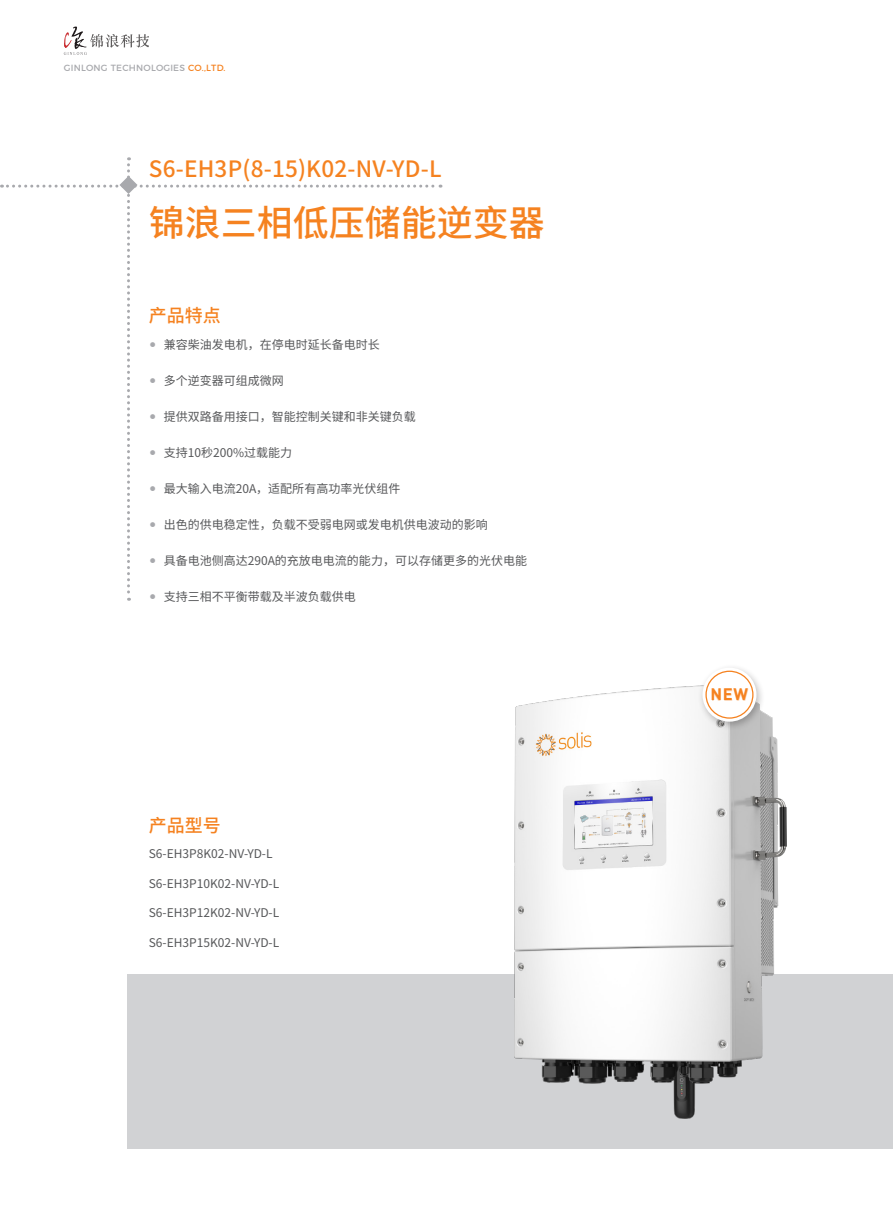
<style>
.page{position:relative;width:893px;height:1212px;background:#fff}
.page>*{position:absolute;margin:0;border:0;box-sizing:border-box;transform-origin:0 0}
.t1{font:500 36px "Source Han Sans SC";color:#f58220}
.t2{font:500 22.5px "Source Han Sans SC";letter-spacing:.01em;color:#f58220}
.t3{font:500 18px "Source Han Sans SC";color:#f58220}
.t4{font:700 16.5px "DIN Pro";color:#f58220}
.t5{font:12px "Source Han Sans SC";color:#57585a}
.t6{font:9px "Montserrat";letter-spacing:.025em;color:#a8a9ad}
.s1{color:#f58220}
.s2{color:#a8a9ad}
</style>
<div class="page">
<div style="left:128px;top:974px;width:765px;height:174px;background:#d1d2d4"></div>
<svg style="left:64px;top:27px;width:85px;height:28px"></svg>
<img style="left:514px;top:685px;width:273px;height:433px">
<div style="left:697px;top:663px;width:68px;height:67px;background:#231f20;opacity:.3"></div>
<svg style="left:702px;top:668px;width:54px;height:54px"></svg>
<div style="left:706px;top:671px;width:47px;height:47px;background:#fff;border-radius:50%"></div>
<div style="left:705px;top:671px;width:48px;height:48px;border:1px solid #f58220;border-radius:50%"></div>
<svg style="left:1px;top:157px;width:440px;height:444px"></svg>
<p class="t6" style="left:64px;top:61px;width:163px">GINLONG TECHNOLOGIES <span class="s1">CO.,LTD.</span></p>
<h2 class="t2" style="left:149px;top:156px;width:294px">S6-EH3P(8-15)K02-NV-YD-L</h2>
<h1 class="t1" style="left:149px;top:202px;width:397px">锦浪三相低压储能逆变器</h1>
<h3 class="t3" style="left:149px;top:305px;width:73px">产品特点</h3>
<p class="t5" style="left:149px;top:337px;width:232px"><span class="s2">•</span> 兼容柴油发电机，在停电时延长备电时长</p>
<p class="t5" style="left:149px;top:373px;width:136px"><span class="s2">•</span> 多个逆变器可组成微网</p>
<p class="t5" style="left:149px;top:409px;width:268px"><span class="s2">•</span> 提供双路备用接口，智能控制关键和非关键负载</p>
<p class="t5" style="left:149px;top:445px;width:145px"><span class="s2">•</span> 支持10秒200%过载能力</p>
<p class="t5" style="left:149px;top:481px;width:253px"><span class="s2">•</span> 最大输入电流20A，适配所有高功率光伏组件</p>
<p class="t5" style="left:149px;top:517px;width:340px"><span class="s2">•</span> 出色的供电稳定性，负载不受弱电网或发电机供电波动的影响</p>
<p class="t5" style="left:149px;top:553px;width:380px"><span class="s2">•</span> 具备电池侧高达290A的充放电电流的能力，可以存储更多的光伏电能</p>
<p class="t5" style="left:149px;top:589px;width:208px"><span class="s2">•</span> 支持三相不平衡带载及半波负载供电</p>
<h3 class="t3" style="left:149px;top:815px;width:73px">产品型号</h3>
<p class="t5" style="left:149px;top:847px;width:125px">S6-EH3P8K02-NV-YD-L</p>
<p class="t5" style="left:149px;top:877px;width:132px">S6-EH3P10K02-NV-YD-L</p>
<p class="t5" style="left:149px;top:906px;width:132px">S6-EH3P12K02-NV-YD-L</p>
<p class="t5" style="left:149px;top:936px;width:132px">S6-EH3P15K02-NV-YD-L</p>
<h3 class="t4" style="left:711px;top:684px;width:39px">NEW</h3>
</div>
